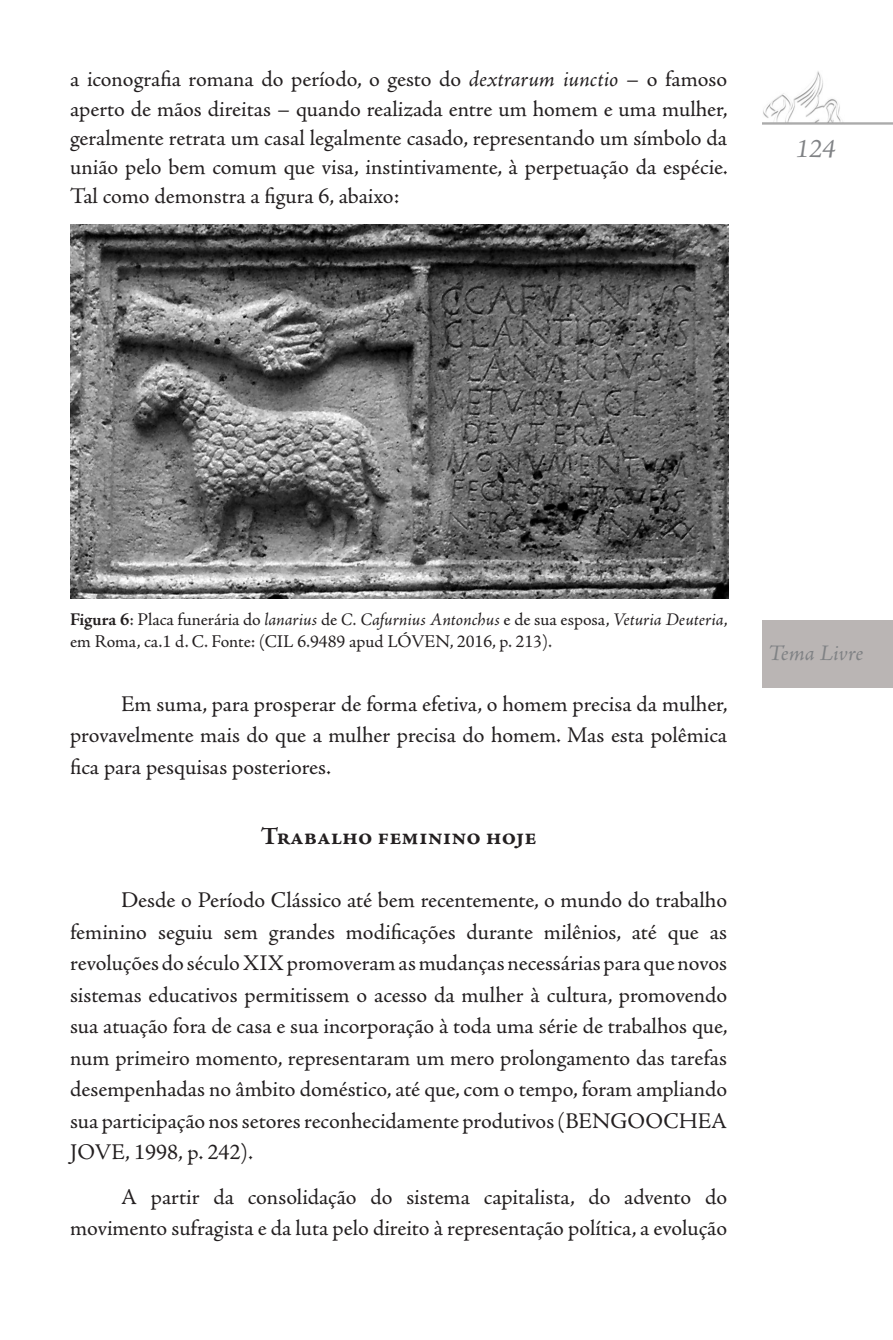
<style>
.page{position:relative;width:893px;height:1340px;background:#fff}
.page>*{position:absolute;margin:0;border:0;box-sizing:border-box;transform-origin:0 0}
.t1{font:italic 27px "Adobe Jenson Pro";color:#808285}
.t2{font:700 24.75px "Adobe Jenson Pro";color:#231f20}
.t3{font:22.5px/31.5px "Adobe Jenson Pro";letter-spacing:-.005em;color:#231f20;text-align:justify}
.t4{font:italic 22.5px "Adobe Jenson Pro";letter-spacing:-.005em;color:#808285}
.t5{font:18px/22.5px "Adobe Jenson Pro";color:#231f20}
.s1{font-style:italic}
.s2{font-weight:700}
</style>
<div class="page">
<img style="left:762px;top:71px;width:131px;height:53px">
<div style="left:762px;top:620px;width:131px;height:68px;background:#bab5b4"></div>
<img style="left:70px;top:225px;width:659px;height:373px">
<p class="t3" style="left:70px;top:65px;width:659px;line-height:29.2px">a iconografia romana do período, o gesto do <span class="s1">dextrarum iunctio</span> – o famoso aperto de mãos direitas – quando realizada entre um homem e uma mulher, geralmente retrata um casal legalmente casado, representando um símbolo da união pelo bem comum que visa, instintivamente, à perpetuação da espécie.<br>Tal como demonstra a figura 6, abaixo:</p>
<p class="t1" style="left:796px;top:133px;width:41px">124</p>
<p class="t5" style="left:70px;top:608px;width:659px"><span class="s2">Figura 6</span>: Placa funerária do <span class="s1">lanarius</span> de <span class="s1">C. Cafurnius Antonchus</span> e de sua esposa, <span class="s1">Veturia Deuteria</span>, em Roma, ca.1 d. C. Fonte: (CIL 6.9489 apud LÓVEN, 2016, p. 213).</p>
<p class="t3" style="left:70px;top:688px;width:659px;text-indent:51px">Em suma, para prosperar de forma efetiva, o homem precisa da mulher, provavelmente mais do que a mulher precisa do homem. Mas esta polêmica fica para pesquisas posteriores.</p>
<p class="t2" style="left:261px;top:821px;width:277px">Trabalho feminino hoje</p>
<p class="t3" style="left:70px;top:884px;width:659px;text-indent:51px">Desde o Período Clássico até bem recentemente, o mundo do trabalho feminino seguiu sem grandes modificações durante milênios, até que as revoluções do século XIX promoveram as mudanças necessárias para que novos sistemas educativos permitissem o acesso da mulher à cultura, promovendo sua atuação fora de casa e sua incorporação à toda uma série de trabalhos que, num primeiro momento, representaram um mero prolongamento das tarefas desempenhadas no âmbito doméstico, até que, com o tempo, foram ampliando sua participação nos setores reconhecidamente produtivos (BENGOOCHEA JOVE, 1998, p. 242).</p>
<p class="t3" style="left:70px;top:1181px;width:658px;text-align:right">A partir da consolidação do sistema capitalista, do advento do movimento sufragista e da luta pelo direito à representação política, a evolução</p>
<p class="t4" style="left:768px;top:640px;width:97px">Tema Livre</p>
</div>
